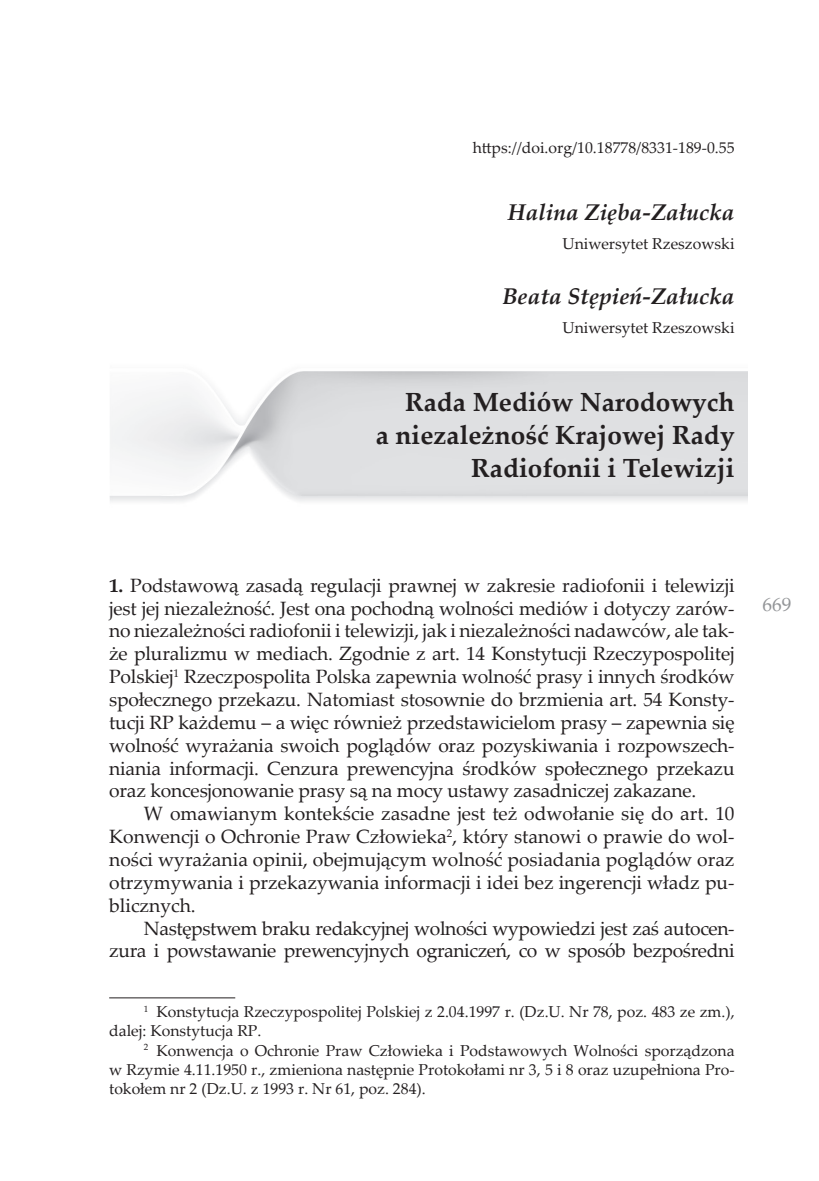
<style>
.page{position:relative;width:819px;height:1181px;background:#fff}
.page>*{position:absolute;margin:0;border:0;box-sizing:border-box;transform-origin:0 0}
.tytul_01{font:700 26.25px/33.2px "Palatino Linotype";color:#231f20;text-align:right}
.autor{font:italic 700 22.75px "Palatino Linotype";color:#231f20}
.tekstowy{font:19.25px/22.9px "Palatino Linotype";letter-spacing:-.02em;color:#231f20;text-align:justify}
.t1{font:19.25px "Palatino Linotype";color:#939598}
.przypisowy{font:15.75px/19.2px "Palatino Linotype";color:#231f20}
.afiliacja{font:15.75px "Palatino Linotype";color:#231f20}
.doi{font:15.75px "Palatino Linotype";color:#231f20}
.s1{font-weight:700}
</style>
<div class="page">
<hr style="left:109px;top:997px;width:126px;height:1px;background:#231f20">
<p class="doi" style="left:472px;top:136px;width:263px">https://doi.org/10.18778/8331-189-0.55</p>
<p class="autor" style="left:508px;top:196px;width:228px">Halina Zięba-Załucka</p>
<p class="afiliacja" style="left:562px;top:233px;width:174px">Uniwersytet Rzeszowski</p>
<p class="autor" style="left:502px;top:280px;width:233px">Beata Stępień-Załucka</p>
<p class="afiliacja" style="left:562px;top:316px;width:174px">Uniwersytet Rzeszowski</p>
<p class="tytul_01" style="left:376px;top:384px;width:360px">Rada Mediów Narodowych<br>a niezależność Krajowej Rady<br>Radiofonii i Telewizji</p>
<p class="tekstowy" style="left:109px;top:573px;width:627px"><span class="s1">1.</span> Podstawową zasadą regulacji prawnej w zakresie radiofonii i telewizji jest jej niezależność. Jest ona pochodną wolności mediów i dotyczy zarów&shy;no niezależności radiofonii i telewizji, jak i niezależności nadawców, ale tak&shy;że pluralizmu w mediach. Zgodnie z art. 14 Konstytucji Rzeczypospolitej Polskiej<sup>1</sup> Rzeczpospolita Polska zapewnia wolność prasy i innych środków społecznego przekazu. Natomiast stosownie do brzmienia art. 54 Konsty&shy;tucji RP każdemu – a więc również przedstawicielom prasy – zapewnia się wolność wyrażania swoich poglądów oraz pozyskiwania i rozpowszech&shy;niania informacji. Cenzura prewencyjna środków społecznego przekazu oraz koncesjonowanie prasy są na mocy ustawy zasadniczej zakazane.</p>
<p class="tekstowy" style="left:109px;top:801px;width:627px;text-indent:35px">W omawianym kontekście zasadne jest też odwołanie się do art. 10<br>Konwencji o Ochronie Praw Człowieka<sup>2</sup>, który stanowi o prawie do wol&shy;ności wyrażania opinii, obejmującym wolność posiadania poglądów oraz otrzymywania i przekazywania informacji i idei bez ingerencji władz pu&shy;blicznych.</p>
<p class="tekstowy" style="left:109px;top:916px;width:627px;text-align:right">Następstwem braku redakcyjnej wolności wypowiedzi jest zaś autocen&shy;zura i powstawanie prewencyjnych ograniczeń, co w sposób bezpośredni</p>
<p class="przypisowy" style="left:109px;top:1001px;width:627px;text-indent:35px"><sup>1</sup> Konstytucja Rzeczypospolitej Polskiej z 2.04.1997 r. (Dz.U. Nr 78, poz. 483 ze zm.), dalej: Konstytucja RP.</p>
<p class="przypisowy" style="left:109px;top:1040px;width:627px;text-align:justify;text-indent:35px"><sup>2</sup> Konwencja o Ochronie Praw Człowieka i Podstawowych Wolności sporządzona w Rzymie 4.11.1950 r., zmieniona następnie Protokołami nr 3, 5 i 8 oraz uzupełniona Pro&shy;tokołem nr 2 (Dz.U. z 1993 r. Nr 61, poz. 284).</p>
<p class="t1" style="left:762px;top:591px;width:30px">669</p>
</div>
